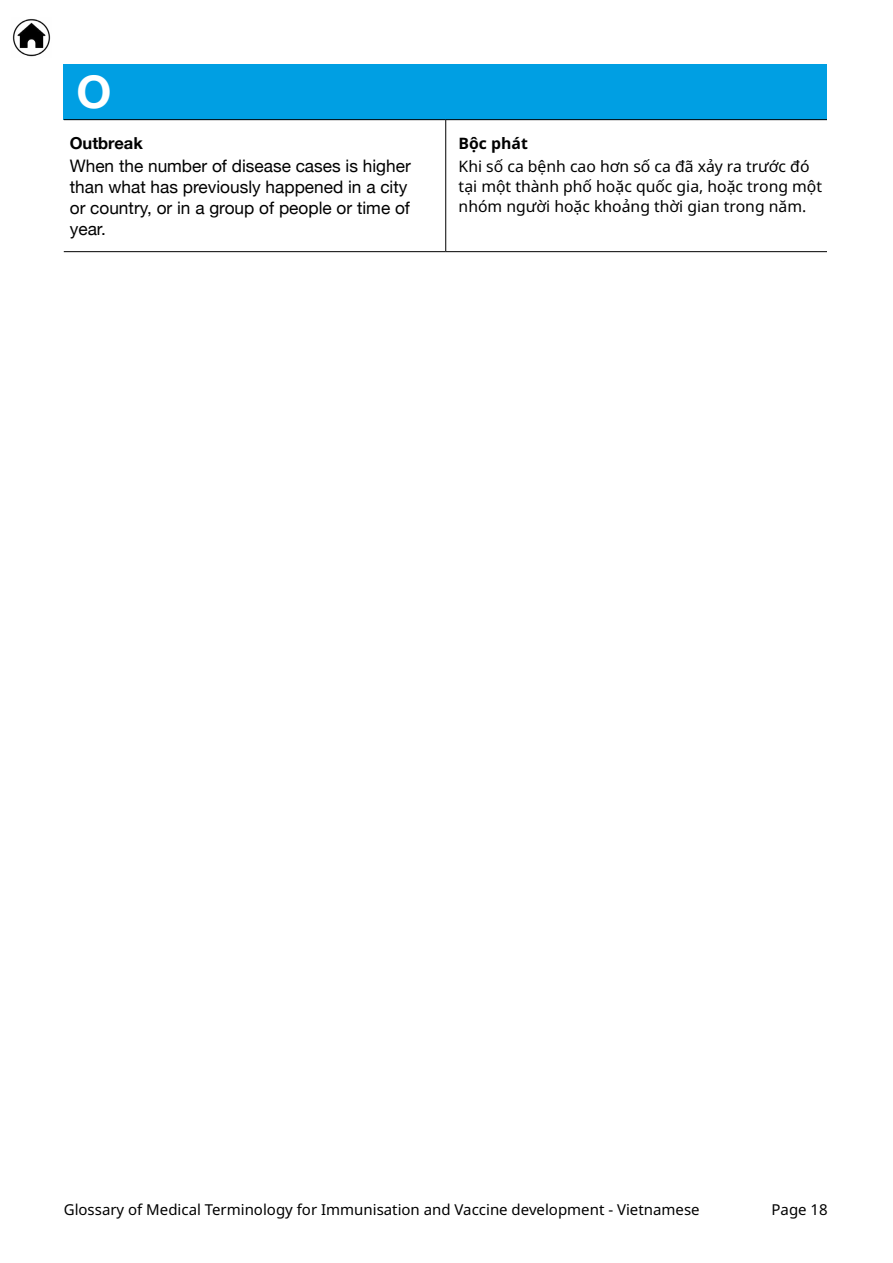
<style>
.page{position:relative;width:893px;height:1263px;background:#fff}
.page>*{position:absolute;margin:0;border:0;box-sizing:border-box;transform-origin:0 0}
.t1{font:700 45px "Helvetica Neue";color:#fff}
.Eng_Text{font:17.25px/21px "Helvetica Neue";color:#000}
.Eng_Sub{font:700 16.5px "Helvetica Neue";color:#000}
.Lang_Text{font:15.75px/20.2px "Noto Sans";color:#000}
.Lang_Sub{font:700 15.75px "Noto Sans";color:#000}
.t2{font:15px "Noto Sans";color:#000}
</style>
<div class="page">
<img style="left:12px;top:19px;width:39px;height:38px">
<div style="left:64px;top:64px;width:763px;height:56px;background:#009fe3"></div>
<hr style="left:64px;top:119px;width:382px;height:1px;background:#000">
<hr style="left:446px;top:119px;width:381px;height:1px;background:#000">
<hr style="left:64px;top:251px;width:382px;height:1px;background:#000">
<hr style="left:446px;top:251px;width:381px;height:1px;background:#000">
<hr style="left:445px;top:120px;width:1px;height:131px;background:#000">
<p class="t1" style="left:77px;top:56px;width:37px">O</p>
<p class="Eng_Sub" style="left:70px;top:130px;width:75px">Outbreak</p>
<p class="Eng_Text" style="left:70px;top:156px;width:342px">When the number of disease cases is higher than what has previously happened in a city or country, or in a group of people or time of year.</p>
<p class="Lang_Sub" style="left:459px;top:132px;width:71px">Bộc phát</p>
<p class="Lang_Text" style="left:459px;top:156px;width:365px">Khi số ca bệnh cao hơn số ca đã xảy ra trước đó tại một thành phố hoặc quốc gia, hoặc trong một nhóm người hoặc khoảng thời gian trong năm.</p>
<p class="t2" style="left:64px;top:1199px;width:637px">Glossary of Medical Terminology for Immunisation and Vaccine development - Vietnamese</p>
<p class="t2" style="left:771px;top:1199px;width:58px">Page 18</p>
</div>
